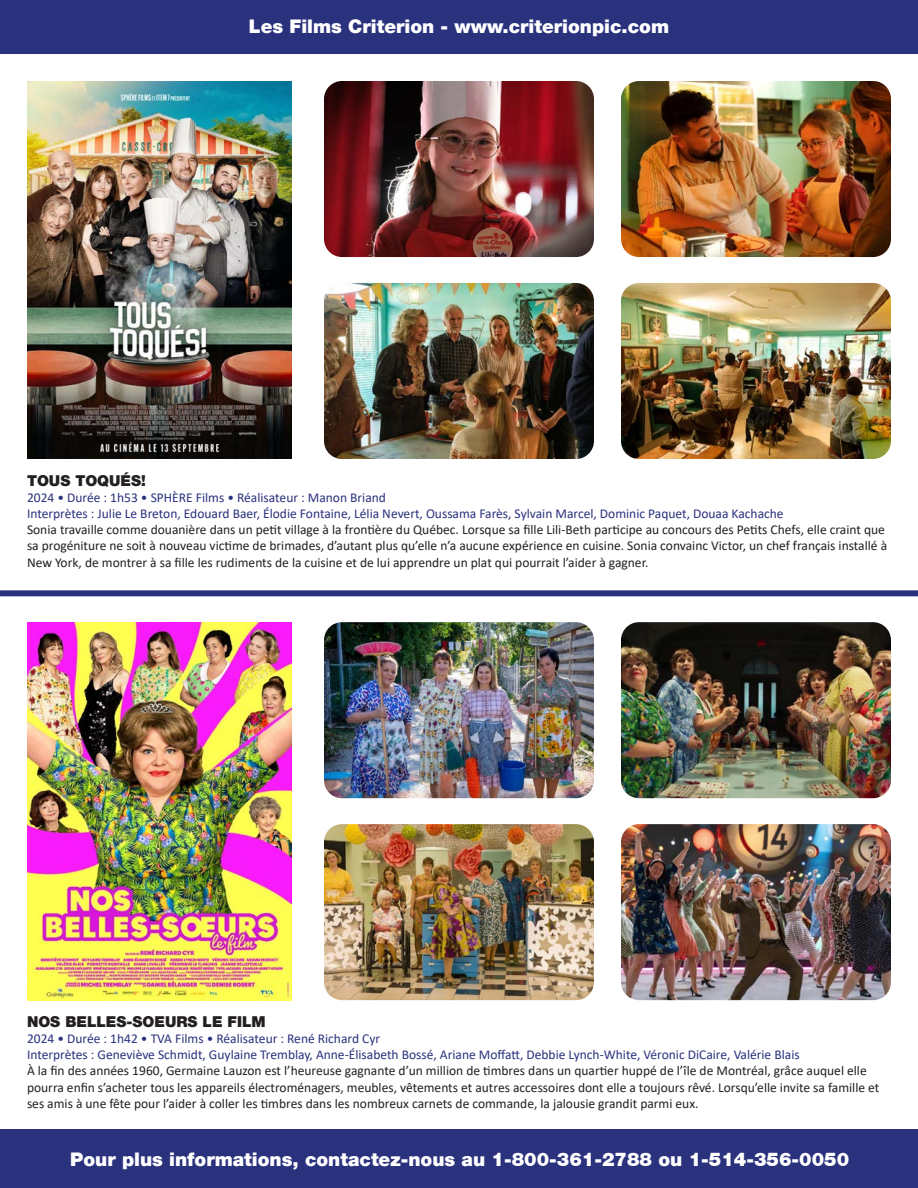
<style>
.page{position:relative;width:918px;height:1188px;background:#fff}
.page>*{position:absolute;margin:0;border:0;box-sizing:border-box;transform-origin:0 0}
.t1{font:900 18.75px "Helvetica 95";color:#fff}
.t2{font:900 15px "Helvetica 95";color:#231f20}
.t3{font:13.5px/16.2px "Calibri";color:#231f20}
.t4{font:13.5px "Calibri";color:#2a317d}
</style>
<div class="page">
<div style="left:0;top:0;width:918px;height:54px;background:#2a317d"></div>
<div style="left:0;top:1130px;width:918px;height:58px;background:#2a317d"></div>
<img style="left:27px;top:81px;width:265px;height:378px">
<div style="left:0;top:590px;width:918px;height:6px;background:#2a317d"></div>
<img style="left:324px;top:81px;width:270px;height:176px">
<img style="left:621px;top:81px;width:270px;height:176px">
<img style="left:324px;top:283px;width:270px;height:176px">
<img style="left:621px;top:283px;width:270px;height:176px">
<img style="left:27px;top:622px;width:265px;height:378px">
<img style="left:324px;top:622px;width:270px;height:176px">
<img style="left:621px;top:622px;width:270px;height:176px">
<img style="left:324px;top:824px;width:270px;height:176px">
<img style="left:621px;top:824px;width:270px;height:176px">
<p class="t1" style="left:249px;top:15px;width:422px">Les Films Criterion - www.criterionpic.com</p>
<p class="t2" style="left:27px;top:471px;width:120px">TOUS TOQUÉS!</p>
<p class="t4" style="left:27px;top:488px;width:361px">2024 • Durée : 1h53 • SPHÈRE Films • Réalisateur : Manon Briand</p>
<p class="t4" style="left:27px;top:504px;width:758px">Interprètes : Julie Le Breton, Edouard Baer, Élodie Fontaine, Lélia Nevert, Oussama Farès, Sylvain Marcel, Dominic Paquet, Douaa Kachache</p>
<p class="t3" style="left:27px;top:521px;width:862px">Sonia travaille comme douanière dans un petit village à la frontière du Québec. Lorsque sa fille Lili-Beth participe au concours des Petits Chefs, elle craint que sa progéniture ne soit à nouveau victime de brimades, d’autant plus qu’elle n’a aucune expérience en cuisine. Sonia convainc Victor, un chef français installé à<br>New York, de montrer à sa fille les rudiments de la cuisine et de lui apprendre un plat qui pourrait l’aider à gagner.</p>
<p class="t2" style="left:27px;top:1012px;width:240px">NOS BELLES-SOEURS LE FILM</p>
<p class="t4" style="left:27px;top:1029px;width:355px">2024 • Durée : 1h42 • TVA Films • Réalisateur : René Richard Cyr</p>
<p class="t4" style="left:27px;top:1045px;width:774px">Interprètes : Geneviève Schmidt, Guylaine Tremblay, Anne-Élisabeth Bossé, Ariane Moffatt, Debbie Lynch-White, Véronic DiCaire, Valérie Blais</p>
<p class="t3" style="left:27px;top:1062px;width:854px">À la fin des années 1960, Germaine Lauzon est l’heureuse gagnante d’un million de timbres dans un quartier huppé de l’île de Montréal, grâce auquel elle pourra enfin s’acheter tous les appareils électroménagers, meubles, vêtements et autres accessoires dont elle a toujours rêvé. Lorsqu’elle invite sa famille et ses amis à une fête pour l’aider à coller les timbres dans les nombreux carnets de commande, la jalousie grandit parmi eux.</p>
<p class="t1" style="left:70px;top:1148px;width:781px">Pour plus informations, contactez-nous au 1-800-361-2788 ou 1-514-356-0050</p>
</div>
